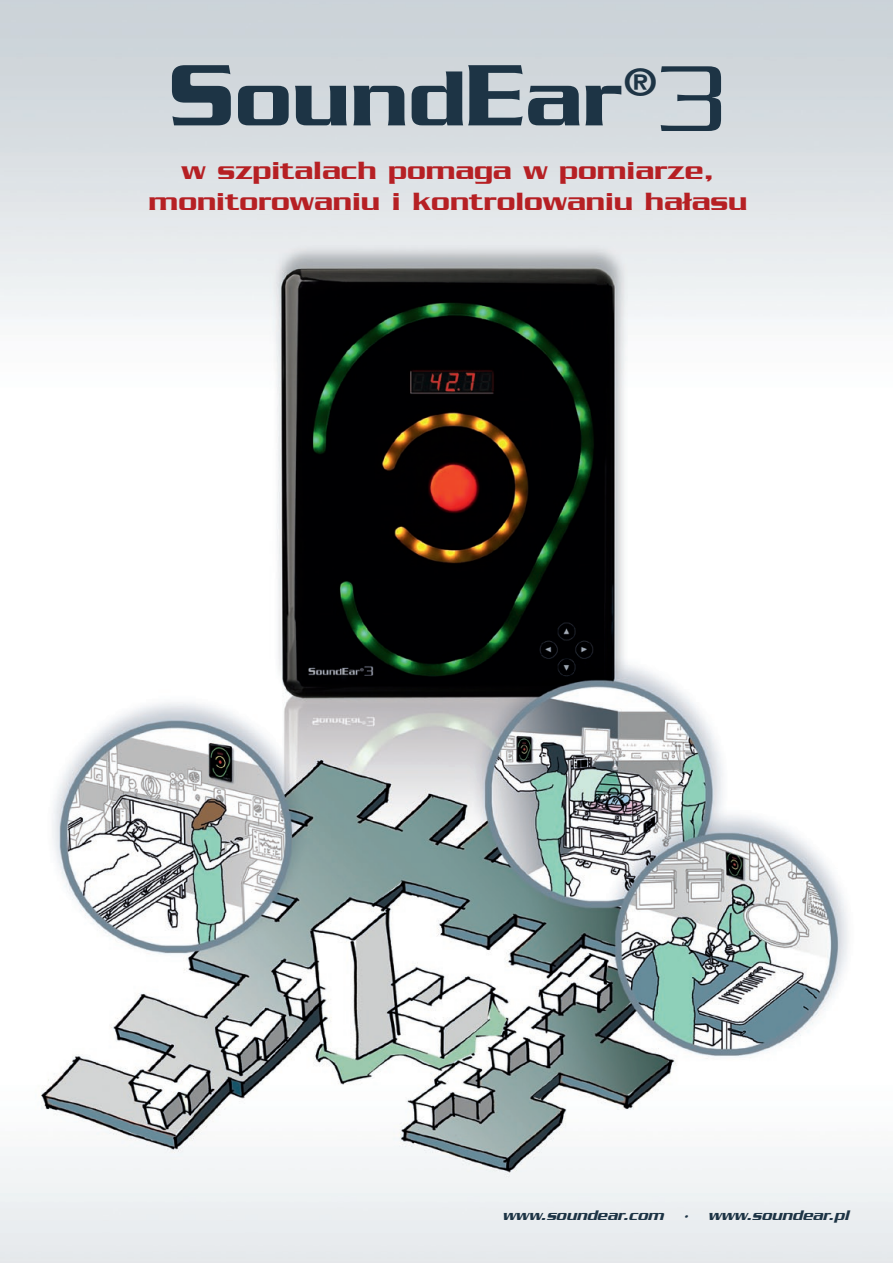
<style>
.page{position:relative;width:893px;height:1263px;background:#fff}
.page>*{position:absolute;margin:0;border:0;box-sizing:border-box;transform-origin:0 0}
.t1{font:300 101.1px "Serpentine";color:#1d3445;scale:1.07 1}
.t2{font:500 84.3px "Serpentine";color:#1d3445;scale:1.07 1}
.t3{font:500 27px/31.5px "Serpentine";color:#b62024;text-align:center;scale:1.1 1}
.t4{font:italic 500 15px "Serpentine";color:#1d3445;scale:1.07 1}
.s1{font-size:94.05px}
</style>
<div class="page">
<img style="left:0;top:0;width:893px;height:1263px">
<h2 class="t2" style="left:168px;top:51px;width:461px"><span class="s1">S</span>ound<span class="s1">E</span>ar<sup>®</sup></h2>
<h1 class="t1" style="left:659px;top:42px;width:63px">3</h1>
<p class="t3" style="left:149px;top:154px;width:546px">w szpitalach pomaga w pomiarze, monitorowaniu i kontrolowaniu hałasu</p>
<p class="t4" style="left:502px;top:1207px;width:152px">www.soundear.com</p>
<p class="t4" style="left:683px;top:1207px;width:157px">· www.soundear.pl</p>
</div>
